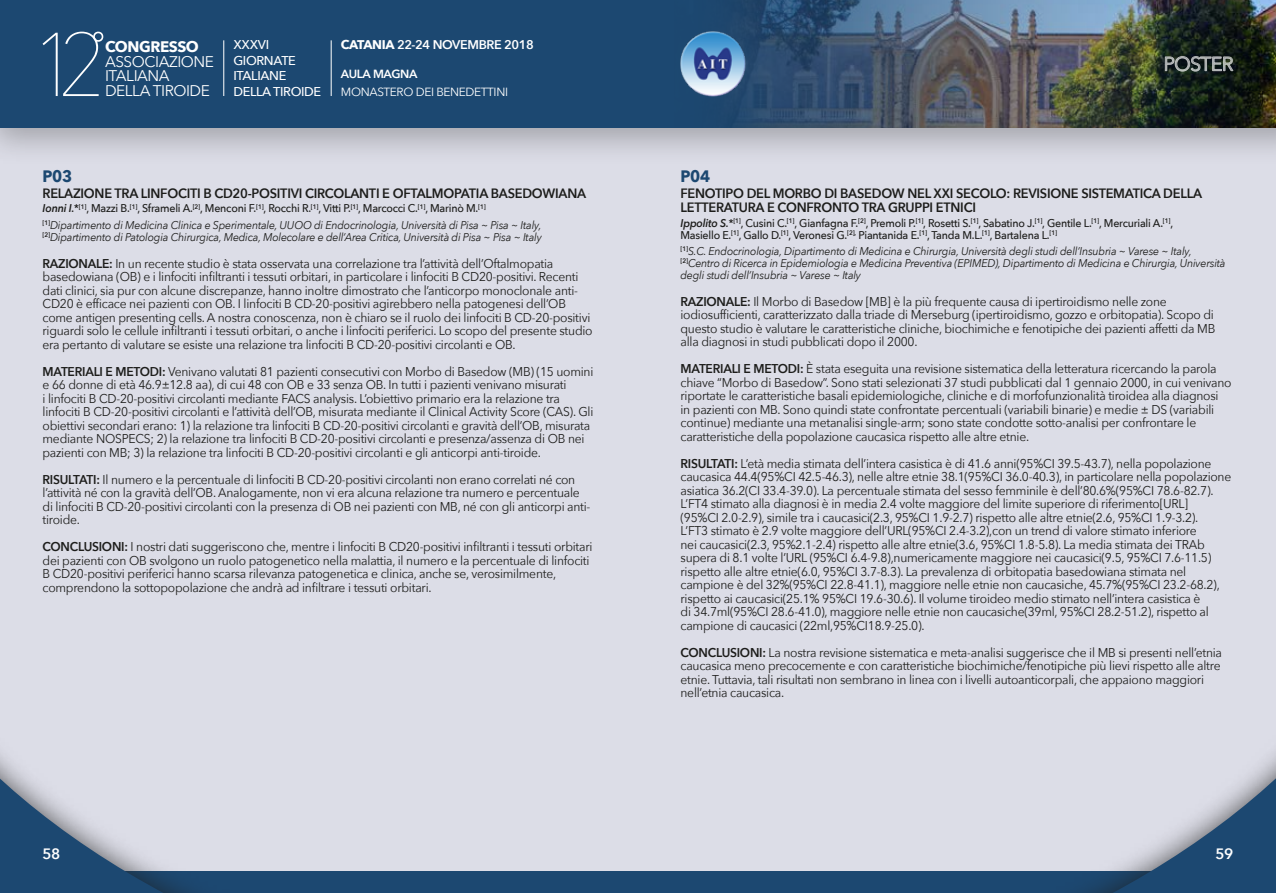
<style>
.page{position:relative;width:1276px;height:893px;background:#fff}
.page>*{position:absolute;margin:0;border:0;box-sizing:border-box;transform-origin:0 0}
.t1{font:200 89.4px "Avenir Next";color:#fff}
.t2{font:19.5px "Avenir Next";letter-spacing:-.03em;color:#fff}
.t3{font:700 16.5px "Avenir Next";letter-spacing:-.02em;color:#1c4871;scale:.95 1}
.t4{font:15.45px/14.5px "Avenir Next";letter-spacing:-.03em;color:#fff}
.t5{font:700 15.3px "Avenir Next";letter-spacing:-.03em;color:#fff}
.t6{font:600 15px "Avenir Next";color:#fff}
.t7{font:600 13.5px/14.2px "Avenir Next";letter-spacing:-.02em;color:#1d1d1b;scale:.95 1}
.t8{font:12.75px/13.5px "Avenir Next";letter-spacing:-.02em;color:#1d1d1b;scale:.95 1}
.t9{font:500 12.75px/15.6px "Avenir Next";letter-spacing:-.03em;color:#fff}
.t10{font:600 12.6px "Avenir Next";letter-spacing:-.03em;color:#fff}
.t11{font:11.85px "Avenir Next";letter-spacing:-.03em;color:#fff}
.t12{font:600 11.85px "Avenir Next";letter-spacing:-.03em;color:#fff}
.t13{font:italic 11.25px/12px "Avenir Next";letter-spacing:-.02em;color:#1d1d1b;scale:.95 1}
.t14{font:500 11.25px/12px "Avenir Next";letter-spacing:-.02em;color:#1d1d1b;scale:.95 1}
.s1{font-weight:700}
.s2{font-weight:600}
.s3{font-weight:500;font-style:normal}
.s4{font-weight:600;font-style:italic}
</style>
<div class="page">
<div style="left:0;top:0;width:638px;height:893px;background:#dcdde7"></div>
<div style="left:638px;top:0;width:638px;height:893px;background:#dcdde7"></div>
<div style="left:0;top:872px;width:639px;height:21px;background:#1c4871"></div>
<div style="left:638px;top:872px;width:638px;height:21px;background:#1c4871"></div>
<div style="left:0;top:0;width:638px;height:167px;background:#1d1d1b;opacity:.3"></div>
<div style="left:0;top:0;width:638px;height:128px;background:#1c4871"></div>
<div style="left:638px;top:0;width:638px;height:167px;background:#1d1d1b;opacity:.3"></div>
<svg style="left:93px;top:32px;width:10px;height:10px"></svg>
<hr style="left:223px;top:40px;width:1px;height:56px;background:#fff">
<hr style="left:331px;top:40px;width:1px;height:56px;background:#fff">
<img style="left:638px;top:0;width:638px;height:128px">
<svg style="left:995px;top:753px;width:281px;height:140px"></svg>
<svg style="left:0;top:754px;width:281px;height:139px"></svg>
<img style="left:679px;top:31px;width:68px;height:66px">
<svg style="left:1165px;top:56px;width:68px;height:16px"></svg>
<h1 class="t1" style="left:30px;top:-11px;width:79px">12</h1>
<p class="t5" style="left:105px;top:33px;width:95px">CONGRESSO</p>
<p class="t4" style="left:105px;top:54px;width:110px">ASSOCIAZIONE<br>ITALIANA</p>
<p class="t4" style="left:105px;top:83px;width:106px">DELLA TIROIDE</p>
<p class="t9" style="left:233px;top:37px;width:89px">XXXVI<br>GIORNATE<br>ITALIANE<br>DELLA TIROIDE</p>
<p class="t10" style="left:341px;top:34px;width:194px"><span class="s1">CATANIA</span> 22-24 NOVEMBRE 2018</p>
<p class="t12" style="left:341px;top:64px;width:78px">AULA MAGNA</p>
<p class="t11" style="left:341px;top:82px;width:169px">MONASTERO DEI BENEDETTINI</p>
<p class="t3" style="left:43px;top:162px;width:33px">P03</p>
<p class="t7" style="left:43px;top:186px;width:574px">RELAZIONE TRA LINFOCITI B CD20-POSITIVI CIRCOLANTI E OFTALMOPATIA BASEDOWIANA</p>
<p class="t13" style="left:43px;top:200px;width:527px;line-height:16.2px"><span class="s2">Ionni I.</span><span class="s3">*</span><sup>[1]</sup><span class="s3">, Mazzi B.</span><sup>[1]</sup><span class="s3">, Sframeli A.</span><sup>[2]</sup><span class="s3">, Menconi F.</span><sup>[1]</sup><span class="s3">, Rocchi R.</span><sup>[1]</sup><span class="s3">, Vitti P.</span><sup>[1]</sup><span class="s3">, Marcocci C.</span><sup>[1]</sup><span class="s3">, Marinò M.</span><sup>[1] [1]</sup>Dipartimento di Medicina Clinica e Sperimentale, UUOO di Endocrinologia, Università di Pisa ~ Pisa ~ Italy,</p>
<p class="t13" style="left:43px;top:230px;width:527px"><sup>[2]</sup>Dipartimento di Patologia Chirurgica, Medica, Molecolare e dell’Area Critica, Università di Pisa ~ Pisa ~ Italy</p>
<p class="t8" style="left:43px;top:256px;width:580px"><span class="s2">RAZIONALE:</span> In un recente studio è stata osservata una correlazione tra l’attività dell’Oftalmopatia basedowiana (OB) e i linfociti infiltranti i tessuti orbitari, in particolare i linfociti B CD20-positivi. Recenti dati clinici, sia pur con alcune discrepanze, hanno inoltre dimostrato che l’anticorpo monoclonale anti-CD20 è efficace nei pazienti con OB. I linfociti B CD-20-positivi agirebbero nella patogenesi dell’OB come antigen presenting cells. A nostra conoscenza, non è chiaro se il ruolo dei linfociti B CD-20-positivi riguardi solo le cellule infiltranti i tessuti orbitari, o anche i linfociti periferici. Lo scopo del presente studio era pertanto di valutare se esiste una relazione tra linfociti B CD-20-positivi circolanti e OB.</p>
<p class="t8" style="left:43px;top:364px;width:581px"><span class="s2">MATERIALI E METODI:</span> Venivano valutati 81 pazienti consecutivi con Morbo di Basedow (MB) (15 uomini e 66 donne di età 46.9±12.8 aa), di cui 48 con OB e 33 senza OB. In tutti i pazienti venivano misurati<br>i linfociti B CD-20-positivi circolanti mediante FACS analysis. L’obiettivo primario era la relazione tra linfociti B CD-20-positivi circolanti e l’attività dell’OB, misurata mediante il Clinical Activity Score (CAS). Gli obiettivi secondari erano: 1) la relazione tra linfociti B CD-20-positivi circolanti e gravità dell’OB, misurata mediante NOSPECS; 2) la relazione tra linfociti B CD-20-positivi circolanti e presenza/assenza di OB nei pazienti con MB; 3) la relazione tra linfociti B CD-20-positivi circolanti e gli anticorpi anti-tiroide.</p>
<p class="t8" style="left:43px;top:472px;width:578px"><span class="s2">RISULTATI:</span> Il numero e la percentuale di linfociti B CD-20-positivi circolanti non erano correlati né con l’attività né con la gravità dell’OB. Analogamente, non vi era alcuna relazione tra numero e percentuale di linfociti B CD-20-positivi circolanti con la presenza di OB nei pazienti con MB, né con gli anticorpi anti&shy;tiroide.</p>
<p class="t8" style="left:43px;top:539px;width:580px"><span class="s2">CONCLUSIONI:</span> I nostri dati suggeriscono che, mentre i linfociti B CD20-positivi infiltranti i tessuti orbitari dei pazienti con OB svolgono un ruolo patogenetico nella malattia, il numero e la percentuale di linfociti B CD20-positivi periferici hanno scarsa rilevanza patogenetica e clinica, anche se, verosimilmente, comprendono la sottopopolazione che andrà ad infiltrare i tessuti orbitari.</p>
<h2 class="t2" style="left:1163px;top:47px;width:71px">POSTER</h2>
<p class="t3" style="left:680px;top:162px;width:33px">P04</p>
<p class="t7" style="left:680px;top:186px;width:550px">FENOTIPO DEL MORBO DI BASEDOW NEL XXI SECOLO: REVISIONE SISTEMATICA DELLA<br>LETTERATURA E CONFRONTO TRA GRUPPI ETNICI</p>
<p class="t14" style="left:680px;top:216px;width:520px"><span class="s4">Ippolito S.</span>*<sup>[1]</sup>, Cusini C.<sup>[1]</sup>, Gianfagna F.<sup>[2]</sup>, Premoli P.<sup>[1]</sup>, Rosetti S.<sup>[1]</sup>, Sabatino J.<sup>[1]</sup>, Gentile L.<sup>[1]</sup>, Mercuriali A.<sup>[1]</sup>,<br>Masiello E.<sup>[1]</sup>, Gallo D.<sup>[1]</sup>, Veronesi G.<sup>[2],</sup> Piantanida E.<sup>[1]</sup>, Tanda M.L.<sup>[1]</sup>, Bartalena L.<sup>[1]</sup></p>
<p class="t13" style="left:680px;top:244px;width:575px"><sup>[1]</sup>S.C. Endocrinologia, Dipartimento di Medicina e Chirurgia, Università degli studi dell’Insubria ~ Varese ~ Italy, <sup>[2]</sup>Centro di Ricerca in Epidemiologia e Medicina Preventiva (EPIMED), Dipartimento di Medicina e Chirurgia, Università degli studi dell’Insubria ~ Varese ~ Italy</p>
<p class="t8" style="left:680px;top:294px;width:564px"><span class="s2">RAZIONALE:</span> Il Morbo di Basedow [MB] è la più frequente causa di ipertiroidismo nelle zone iodiosufficienti, caratterizzato dalla triade di Merseburg (ipertiroidismo, gozzo e orbitopatia). Scopo di questo studio è valutare le caratteristiche cliniche, biochimiche e fenotipiche dei pazienti affetti da MB alla diagnosi in studi pubblicati dopo il 2000.</p>
<p class="t8" style="left:680px;top:362px;width:581px"><span class="s2">MATERIALI E METODI:</span> È stata eseguita una revisione sistematica della letteratura ricercando la parola chiave “Morbo di Basedow”. Sono stati selezionati 37 studi pubblicati dal 1 gennaio 2000, in cui venivano riportate le caratteristiche basali epidemiologiche, cliniche e di morfofunzionalità tiroidea alla diagnosi<br>in pazienti con MB. Sono quindi state confrontate percentuali (variabili binarie) e medie ± DS (variabili continue) mediante una metanalisi single-arm; sono state condotte sotto-analisi per confrontare le caratteristiche della popolazione caucasica rispetto alle altre etnie.</p>
<p class="t8" style="left:680px;top:456px;width:581px"><span class="s2">RISULTATI:</span> L’età media stimata dell’intera casistica è di 41.6 anni(95%CI 39.5-43.7), nella popolazione caucasica 44.4(95%CI 42.5-46.3), nelle altre etnie 38.1(95%CI 36.0-40.3), in particolare nella popolazione asiatica 36.2(CI 33.4-39.0). La percentuale stimata del sesso femminile è dell’80.6%(95%CI 78.6-82.7).<br>L’FT4 stimato alla diagnosi è in media 2.4 volte maggiore del limite superiore di riferimento[URL]<br>(95%CI 2.0-2.9), simile tra i caucasici(2.3, 95%CI 1.9-2.7) rispetto alle altre etnie(2.6, 95%CI 1.9-3.2).<br>L’FT3 stimato è 2.9 volte maggiore dell’URL(95%CI 2.4-3.2),con un trend di valore stimato inferiore<br>nei caucasici(2.3, 95%2.1-2.4) rispetto alle altre etnie(3.6, 95%CI 1.8-5.8). La media stimata dei TRAb supera di 8.1 volte l’URL (95%CI 6.4-9.8),numericamente maggiore nei caucasici(9.5, 95%CI 7.6-11.5) rispetto alle altre etnie(6.0, 95%CI 3.7-8.3). La prevalenza di orbitopatia basedowiana stimata nel campione è del 32%(95%CI 22.8-41.1), maggiore nelle etnie non caucasiche, 45.7%(95%CI 23.2-68.2), rispetto ai caucasici(25.1% 95%CI 19.6-30.6). Il volume tiroideo medio stimato nell’intera casistica è<br>di 34.7ml(95%CI 28.6-41.0), maggiore nelle etnie non caucasiche(39ml, 95%CI 28.2-51.2), rispetto al campione di caucasici (22ml,95%CI18.9-25.0).</p>
<p class="t8" style="left:680px;top:645px;width:571px"><span class="s2">CONCLUSIONI:</span> La nostra revisione sistematica e meta-analisi suggerisce che il MB si presenti nell’etnia caucasica meno precocemente e con caratteristiche biochimiche/fenotipiche più lievi rispetto alle altre etnie. Tuttavia, tali risultati non sembrano in linea con i livelli autoanticorpali, che appaiono maggiori nell’etnia caucasica.</p>
<p class="t6" style="left:43px;top:841px;width:19px">58</p>
<p class="t6" style="left:1215px;top:841px;width:19px">59</p>
</div>
